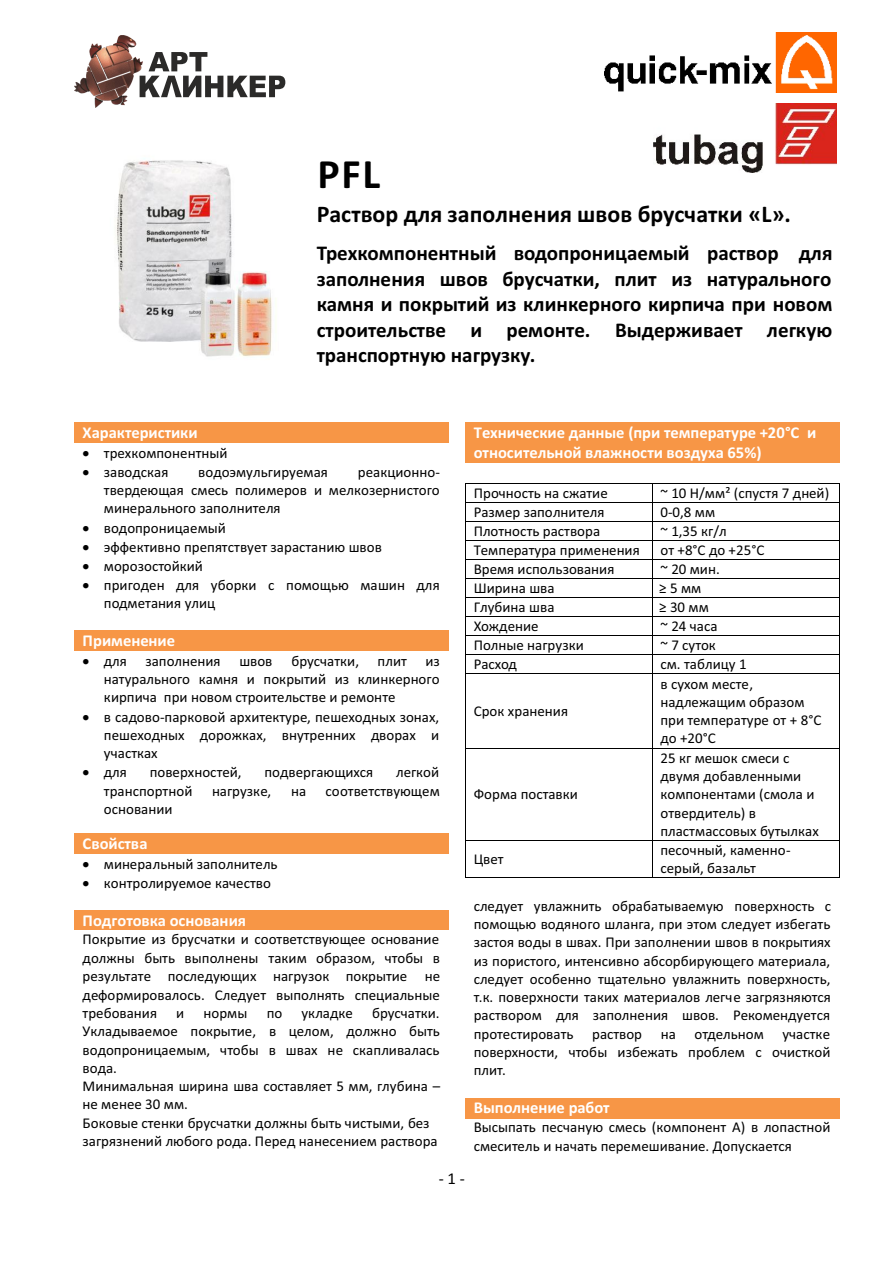
<style>
.page{position:relative;width:893px;height:1262px;background:#fff}
.page>*{position:absolute;margin:0;border:0;box-sizing:border-box;transform-origin:0 0}
.t1{font:700 42px "Calibri";color:#000}
.t2{font:700 24px "Calibri";color:#000}
.t3{font:700 21px/25.7px "Calibri";color:#000;text-align:justify}
.t4{font:700 16.5px/20.1px "Calibri";color:#fff}
.t5{font:16.5px "Calibri";color:#000}
.t6{font:15px/18.3px "Calibri";color:#000;text-align:justify}
</style>
<div class="page">
<img style="left:604px;top:33px;width:232px;height:60px">
<img style="left:653px;top:103px;width:183px;height:70px">
<img style="left:116px;top:160px;width:156px;height:197px">
<div style="left:75px;top:422px;width:8px;height:20px;background:#f79646"></div>
<div style="left:440px;top:422px;width:8px;height:20px;background:#f79646"></div>
<div style="left:83px;top:422px;width:357px;height:20px;background:#f79646"></div>
<div style="left:75px;top:630px;width:8px;height:20px;background:#f79646"></div>
<div style="left:440px;top:630px;width:8px;height:20px;background:#f79646"></div>
<div style="left:83px;top:630px;width:357px;height:20px;background:#f79646"></div>
<div style="left:75px;top:833px;width:8px;height:20px;background:#f79646"></div>
<div style="left:440px;top:833px;width:8px;height:20px;background:#f79646"></div>
<div style="left:83px;top:833px;width:357px;height:20px;background:#f79646"></div>
<div style="left:75px;top:910px;width:8px;height:20px;background:#f79646"></div>
<div style="left:440px;top:910px;width:8px;height:20px;background:#f79646"></div>
<div style="left:83px;top:910px;width:357px;height:20px;background:#f79646"></div>
<div style="left:465px;top:422px;width:8px;height:41px;background:#f79646"></div>
<div style="left:831px;top:422px;width:8px;height:41px;background:#f79646"></div>
<div style="left:473px;top:422px;width:358px;height:20px;background:#f79646"></div>
<div style="left:473px;top:442px;width:358px;height:21px;background:#f79646"></div>
<hr style="left:466px;top:483px;width:186px;height:1px;background:#000">
<hr style="left:653px;top:483px;width:186px;height:1px;background:#000">
<hr style="left:466px;top:502px;width:186px;height:1px;background:#000">
<hr style="left:653px;top:502px;width:186px;height:1px;background:#000">
<hr style="left:466px;top:521px;width:186px;height:1px;background:#000">
<hr style="left:653px;top:521px;width:186px;height:1px;background:#000">
<hr style="left:466px;top:540px;width:186px;height:1px;background:#000">
<hr style="left:653px;top:540px;width:186px;height:1px;background:#000">
<hr style="left:466px;top:559px;width:186px;height:1px;background:#000">
<hr style="left:653px;top:559px;width:186px;height:1px;background:#000">
<hr style="left:466px;top:578px;width:186px;height:1px;background:#000">
<hr style="left:653px;top:578px;width:186px;height:1px;background:#000">
<hr style="left:466px;top:597px;width:186px;height:1px;background:#000">
<hr style="left:653px;top:597px;width:186px;height:1px;background:#000">
<hr style="left:466px;top:616px;width:186px;height:1px;background:#000">
<hr style="left:653px;top:616px;width:186px;height:1px;background:#000">
<hr style="left:466px;top:635px;width:186px;height:1px;background:#000">
<hr style="left:653px;top:635px;width:186px;height:1px;background:#000">
<hr style="left:466px;top:654px;width:186px;height:1px;background:#000">
<hr style="left:653px;top:654px;width:186px;height:1px;background:#000">
<svg style="left:465px;top:483px;width:1px;height:191px"></svg>
<hr style="left:466px;top:673px;width:186px;height:1px;background:#000">
<svg style="left:652px;top:483px;width:1px;height:191px"></svg>
<hr style="left:653px;top:673px;width:186px;height:1px;background:#000">
<svg style="left:839px;top:483px;width:1px;height:191px"></svg>
<hr style="left:465px;top:674px;width:1px;height:73px;background:#000">
<hr style="left:652px;top:674px;width:1px;height:73px;background:#000">
<hr style="left:839px;top:674px;width:1px;height:73px;background:#000">
<hr style="left:466px;top:747px;width:186px;height:1px;background:#000">
<hr style="left:653px;top:747px;width:186px;height:1px;background:#000">
<hr style="left:465px;top:748px;width:1px;height:92px;background:#000">
<hr style="left:652px;top:748px;width:1px;height:92px;background:#000">
<hr style="left:839px;top:748px;width:1px;height:92px;background:#000">
<hr style="left:466px;top:840px;width:186px;height:1px;background:#000">
<hr style="left:653px;top:840px;width:186px;height:1px;background:#000">
<hr style="left:465px;top:840px;width:1px;height:37px;background:#000">
<hr style="left:652px;top:840px;width:1px;height:37px;background:#000">
<hr style="left:839px;top:840px;width:1px;height:37px;background:#000">
<hr style="left:466px;top:877px;width:186px;height:1px;background:#000">
<hr style="left:653px;top:877px;width:186px;height:1px;background:#000">
<div style="left:465px;top:1097px;width:8px;height:21px;background:#f79646"></div>
<div style="left:831px;top:1097px;width:8px;height:21px;background:#f79646"></div>
<div style="left:473px;top:1097px;width:358px;height:21px;background:#f79646"></div>
<img style="left:75px;top:35px;width:68px;height:73px">
<svg style="left:128px;top:38px;width:5px;height:4px"></svg>
<svg style="left:140px;top:52px;width:145px;height:45px"></svg>
<h1 class="t1" style="left:317px;top:156px;width:64px">PFL</h1>
<h2 class="t2" style="left:317px;top:203px;width:476px">Раствор для заполнения швов брусчатки «L».</h2>
<h3 class="t3" style="left:317px;top:242px;width:517px">Трехкомпонентный водопроницаемый раствор для заполнения швов брусчатки, плит из натурального камня и покрытий из клинкерного кирпича при новом строительстве и ремонте. Выдерживает легкую транспортную нагрузку.</h3>
<p class="t4" style="left:83px;top:424px;width:117px">Характеристики</p>
<p class="t6" style="left:83px;top:445px;width:146px">• трехкомпонентный</p>
<p class="t6" style="left:83px;top:464px;width:87px">• заводская</p>
<p class="t6" style="left:198px;top:464px;width:131px">водоэмульгируемая</p>
<p class="t6" style="left:104px;top:464px;width:337px;text-indent:254px">реакционно&shy;твердеющая смесь полимеров и мелкозернистого минерального заполнителя</p>
<p class="t6" style="left:83px;top:519px;width:145px">• водопроницаемый</p>
<p class="t6" style="left:83px;top:539px;width:301px">• эффективно препятствует зарастанию швов</p>
<p class="t6" style="left:83px;top:558px;width:122px">• морозостойкий</p>
<p class="t6" style="left:104px;top:577px;width:337px;text-indent:-21px">• пригоден для уборки с помощью машин для подметания улиц</p>
<p class="t4" style="left:83px;top:632px;width:94px">Применение</p>
<p class="t6" style="left:83px;top:653px;width:191px">• для заполнения швов</p>
<p class="t6" style="left:104px;top:653px;width:337px;text-indent:187px">брусчатки, плит из натурального камня и покрытий из клинкерного кирпича при новом строительстве и ремонте</p>
<p class="t6" style="left:104px;top:708px;width:337px;text-indent:-21px">• в садово-парковой архитектуре, пешеходных зонах, пешеходных дорожках, внутренних дворах и участках</p>
<p class="t6" style="left:83px;top:764px;width:46px">• для</p>
<p class="t6" style="left:150px;top:764px;width:93px">поверхностей,</p>
<p class="t6" style="left:264px;top:764px;width:110px">подвергающихся</p>
<p class="t6" style="left:396px;top:764px;width:45px">легкой</p>
<p class="t6" style="left:104px;top:782px;width:90px">транспортной</p>
<p class="t6" style="left:212px;top:782px;width:61px">нагрузке,</p>
<p class="t6" style="left:291px;top:782px;width:17px">на</p>
<p class="t6" style="left:325px;top:782px;width:116px">соответствующем</p>
<p class="t6" style="left:104px;top:801px;width:70px">основании</p>
<p class="t4" style="left:83px;top:835px;width:66px">Свойства</p>
<p class="t6" style="left:83px;top:856px;width:196px">• минеральный заполнитель</p>
<p class="t6" style="left:83px;top:875px;width:190px">• контролируемое качество</p>
<p class="t4" style="left:83px;top:911px;width:165px">Подготовка основания</p>
<p class="t6" style="left:83px;top:931px;width:359px">Покрытие из брусчатки и соответствующее основание должны быть выполнены таким образом, чтобы в результате последующих нагрузок покрытие не деформировалось. Следует выполнять специальные требования</p>
<p class="t6" style="left:83px;top:1004px;width:359px;text-align:left;text-indent:289px">брусчатки.<br>Укладываемое покрытие, в целом, должно быть водопроницаемым, чтобы в швах не скапливалась вода.<br>Минимальная ширина шва составляет 5 мм, глубина – не менее 30 мм.<br>Боковые стенки брусчатки должны быть чистыми, без загрязнений любого рода. Перед нанесением раствора</p>
<p class="t6" style="left:176px;top:1004px;width:10px">и</p>
<p class="t6" style="left:203px;top:1004px;width:45px">нормы</p>
<p class="t6" style="left:267px;top:1004px;width:17px">по</p>
<p class="t6" style="left:301px;top:1004px;width:53px">укладке</p>
<p class="t5" style="left:439px;top:1171px;width:27px">-1 -</p>
<p class="t4" style="left:473px;top:424px;width:344px">Технические данные (при температуре +20°С и относительной влажности воздуха 65%)</p>
<p class="t6" style="left:473px;top:485px;width:136px">Прочность на сжатие</p>
<p class="t6" style="left:660px;top:485px;width:170px">~ 10 Н/мм² (спустя 7 дней)</p>
<p class="t6" style="left:473px;top:504px;width:132px">Размер заполнителя</p>
<p class="t6" style="left:660px;top:504px;width:56px">0-0,8 мм</p>
<p class="t6" style="left:473px;top:523px;width:128px">Плотность раствора</p>
<p class="t6" style="left:660px;top:523px;width:68px">~ 1,35 кг/л</p>
<p class="t6" style="left:473px;top:542px;width:168px">Температура применения</p>
<p class="t6" style="left:660px;top:542px;width:105px">от +8°С до +25°С</p>
<p class="t6" style="left:473px;top:561px;width:142px">Время использования</p>
<p class="t6" style="left:660px;top:561px;width:61px">~ 20 мин.</p>
<p class="t6" style="left:473px;top:580px;width:82px">Ширина шва</p>
<p class="t6" style="left:659px;top:580px;width:43px">≥ 5 мм</p>
<p class="t6" style="left:473px;top:599px;width:82px">Глубина шва</p>
<p class="t6" style="left:659px;top:599px;width:51px">≥ 30 мм</p>
<p class="t6" style="left:473px;top:618px;width:66px">Хождение</p>
<p class="t6" style="left:660px;top:618px;width:58px">~ 24 часа</p>
<p class="t6" style="left:473px;top:637px;width:112px">Полные нагрузки</p>
<p class="t6" style="left:660px;top:637px;width:57px">~ 7 суток</p>
<p class="t6" style="left:473px;top:656px;width:45px">Расход</p>
<p class="t6" style="left:660px;top:656px;width:88px">см. таблицу 1</p>
<p class="t6" style="left:473px;top:703px;width:96px">Срок хранения</p>
<p class="t6" style="left:660px;top:675px;width:162px;text-align:left">в сухом месте, надлежащим образом при температуре от + 8°С до +20°С</p>
<p class="t6" style="left:473px;top:786px;width:106px">Форма поставки</p>
<p class="t6" style="left:660px;top:749px;width:160px;text-align:left">25 кг мешок смеси с двумя добавленными компонентами (смола и отвердитель) в пластмассовых бутылках</p>
<p class="t6" style="left:473px;top:851px;width:31px">Цвет</p>
<p class="t6" style="left:660px;top:842px;width:132px">песочный, каменно&shy;серый, базальт</p>
<p class="t6" style="left:473px;top:897px;width:359px">следует увлажнить обрабатываемую поверхность с помощью водяного шланга, при этом следует избегать застоя воды в швах. При заполнении швов в покрытиях из пористого, интенсивно абсорбирующего материала, следует особенно тщательно увлажнить поверхность, т.к. поверхности таких материалов легче загрязняются раствором для заполнения швов. Рекомендуется протестировать раствор</p>
<p class="t6" style="left:473px;top:1026px;width:358px;text-indent:187px">на отдельном участке поверхности, чтобы избежать проблем с очисткой плит.</p>
<p class="t4" style="left:473px;top:1099px;width:137px">Выполнение работ</p>
<p class="t6" style="left:473px;top:1119px;width:358px">Высыпать песчаную смесь (компонент А) в лопастной смеситель и начать перемешивание. Допускается</p>
</div>
